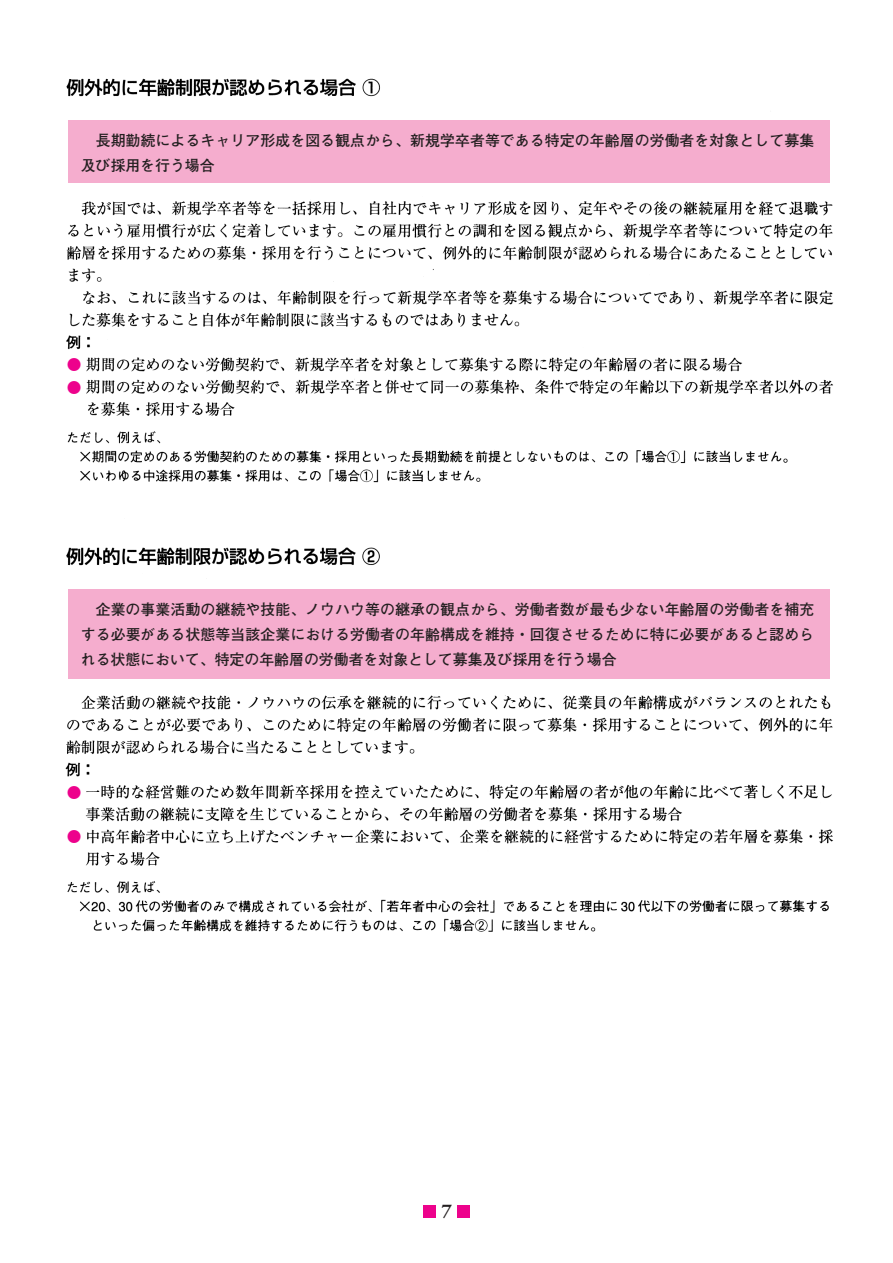
<style>
.page{position:relative;width:893px;height:1263px;background:#fff}
.page>*{position:absolute;margin:0;border:0;box-sizing:border-box;transform-origin:0 0}
.t1{font:700 19.5px "Adobe Garamond";color:#231f20}
.t2{font:700 14.85px/25px "Futo Go B101";letter-spacing:.005em;color:#231f20}
.t3{font:500 14.7px/22.8px "Shin Go";color:#ed028c}
</style>
<div class="page">
<img style="left:65px;top:78px;width:769px;height:854px">
<div style="left:423px;top:1205px;width:13px;height:12px;background:#ed028c"></div>
<div style="left:457px;top:1205px;width:13px;height:12px;background:#ed028c"></div>
<div style="left:68px;top:120px;width:761px;height:63px;background:#f5adce"></div>
<div style="left:68px;top:589px;width:761px;height:90px;background:#f5adce"></div>
<p class="t2" style="left:81px;top:128px;width:735px;text-indent:15px">長期勤続によるキャリア形成を図る観点から、新規学卒者等である特定の年齢層の労働者を対象として募集及び採用を行う場合</p>
<p class="t3" style="left:67px;top:352px;width:16px">● ●</p>
<p class="t2" style="left:81px;top:597px;width:735px;text-align:justify;text-indent:15px">企業の事業活動の継続や技能、ノウハウ等の継承の観点から、労働者数が最も少ない年齢層の労働者を補充する必要がある状態等当該企業における労働者の年齢構成を維持・回復させるために特に必要があると認められる状態において、特定の年齢層の労働者を対象として募集及び採用を行う場合</p>
<p class="t3" style="left:67px;top:780px;width:16px">●</p>
<p class="t3" style="left:67px;top:825px;width:16px">●</p>
<h1 class="t1" style="left:442px;top:1200px;width:12px">7</h1>
</div>
